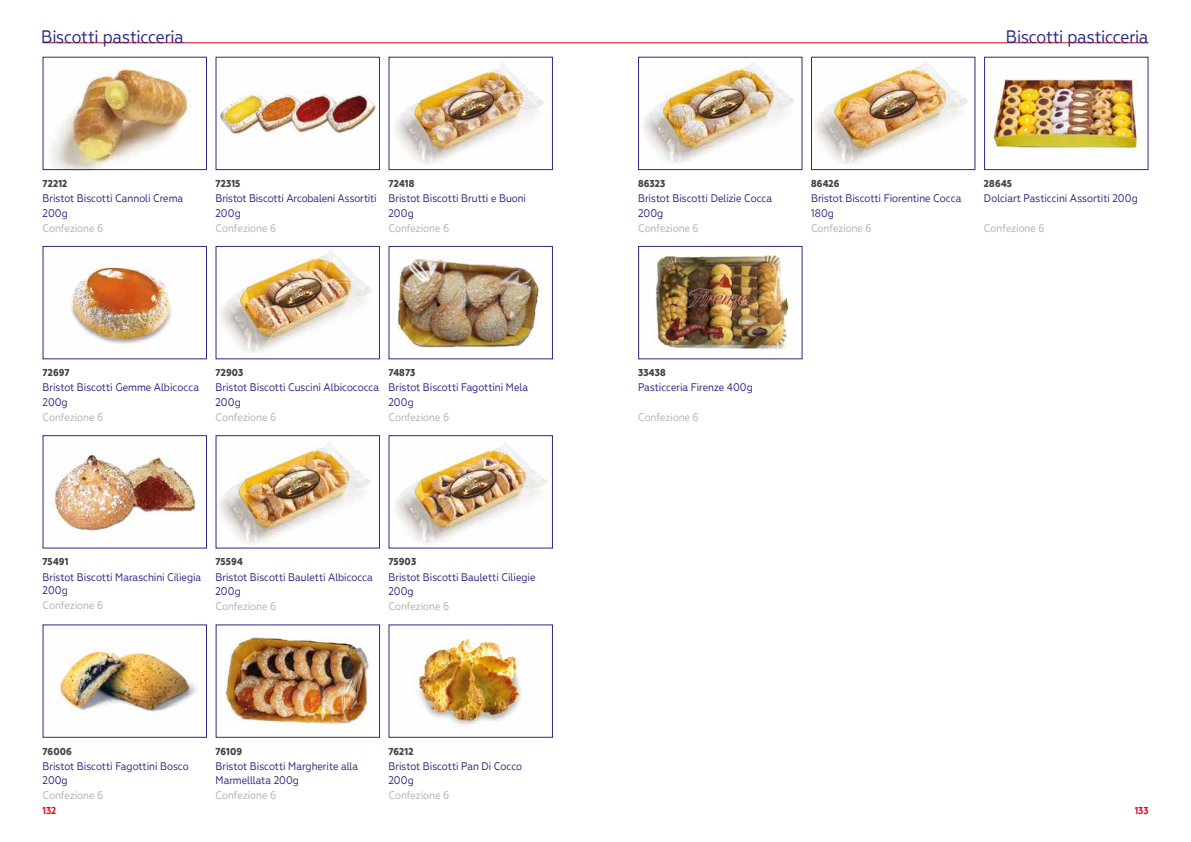
<style>
.page{position:relative;width:1191px;height:842px;background:#fff}
.page>*{position:absolute;margin:0;border:0;box-sizing:border-box;transform-origin:0 0}
.t1{font:18px "Geometria Narrow";letter-spacing:-.015em;color:#312783}
.t2{font:11px/14.5px "Geometria Narrow";letter-spacing:-.005em;color:#312783}
.t3{font:11px "Geometria Narrow";letter-spacing:-.005em;color:#b3b2b2}
.t4{font:800 10px "Geometria Narrow";letter-spacing:.01em;color:#454444}
.t5{font:700 10px "Geometria Narrow";color:#e30613}
</style>
<div class="page">
<hr style="left:43px;top:43px;width:1105px;height:1px;background:#e30613">
<img style="left:52px;top:67px;width:137px;height:101px">
<div style="left:43px;top:57px;width:164px;height:113px;border:1px solid #312783"></div>
<img style="left:218px;top:92px;width:159px;height:44px">
<div style="left:215px;top:57px;width:165px;height:113px;border:1px solid #312783"></div>
<img style="left:396px;top:64px;width:148px;height:100px">
<div style="left:388px;top:57px;width:165px;height:113px;border:1px solid #312783"></div>
<img style="left:70px;top:267px;width:102px;height:78px">
<div style="left:43px;top:246px;width:164px;height:113px;border:1px solid #312783"></div>
<img style="left:220px;top:250px;width:152px;height:102px">
<div style="left:215px;top:246px;width:165px;height:113px;border:1px solid #312783"></div>
<img style="left:52px;top:453px;width:144px;height:82px">
<div style="left:43px;top:435px;width:164px;height:114px;border:1px solid #312783"></div>
<img style="left:220px;top:442px;width:151px;height:101px">
<div style="left:215px;top:435px;width:165px;height:114px;border:1px solid #312783"></div>
<img style="left:399px;top:258px;width:142px;height:89px">
<div style="left:388px;top:246px;width:165px;height:113px;border:1px solid #312783"></div>
<img style="left:56px;top:646px;width:141px;height:69px">
<div style="left:43px;top:624px;width:164px;height:114px;border:1px solid #312783"></div>
<img style="left:226px;top:637px;width:143px;height:88px">
<div style="left:216px;top:624px;width:164px;height:114px;border:1px solid #312783"></div>
<img style="left:414px;top:635px;width:108px;height:91px">
<div style="left:388px;top:624px;width:165px;height:114px;border:1px solid #312783"></div>
<img style="left:643px;top:62px;width:151px;height:101px">
<div style="left:638px;top:57px;width:164px;height:113px;border:1px solid #312783"></div>
<img style="left:815px;top:61px;width:153px;height:103px">
<div style="left:811px;top:57px;width:164px;height:113px;border:1px solid #312783"></div>
<img style="left:396px;top:442px;width:151px;height:101px">
<div style="left:388px;top:435px;width:165px;height:114px;border:1px solid #312783"></div>
<img style="left:655px;top:255px;width:140px;height:95px">
<div style="left:638px;top:246px;width:164px;height:113px;border:1px solid #312783"></div>
<img style="left:987px;top:78px;width:151px;height:71px">
<div style="left:984px;top:57px;width:164px;height:113px;border:1px solid #312783"></div>
<h1 class="t1" style="left:41px;top:26px;width:144px">Biscotti pasticceria</h1>
<h1 class="t1" style="left:1005px;top:26px;width:144px">Biscotti pasticceria</h1>
<p class="t4" style="left:43px;top:178px;width:26px">72212</p>
<p class="t2" style="left:43px;top:191px;width:142px">Bristot Biscotti Cannoli Crema<br>200g</p>
<p class="t3" style="left:43px;top:221px;width:62px">Confezione 6</p>
<p class="t4" style="left:215px;top:178px;width:27px">72315</p>
<p class="t2" style="left:215px;top:191px;width:163px">Bristot Biscotti Arcobaleni Assortiti<br>200g</p>
<p class="t3" style="left:215px;top:221px;width:62px">Confezione 6</p>
<p class="t4" style="left:388px;top:178px;width:27px">72418</p>
<p class="t2" style="left:388px;top:191px;width:139px">Bristot Biscotti Brutti e Buoni<br>200g</p>
<p class="t3" style="left:388px;top:221px;width:62px">Confezione 6</p>
<p class="t4" style="left:43px;top:367px;width:29px">72697</p>
<p class="t2" style="left:43px;top:380px;width:158px">Bristot Biscotti Gemme Albicocca<br>200g</p>
<p class="t3" style="left:43px;top:411px;width:62px">Confezione 6</p>
<p class="t4" style="left:215px;top:367px;width:29px">72903</p>
<p class="t2" style="left:215px;top:380px;width:165px">Bristot Biscotti Cuscini Albicococca<br>200g</p>
<p class="t3" style="left:215px;top:411px;width:62px">Confezione 6</p>
<p class="t4" style="left:388px;top:367px;width:28px">74873</p>
<p class="t2" style="left:388px;top:380px;width:141px">Bristot Biscotti Fagottini Mela<br>200g</p>
<p class="t3" style="left:388px;top:411px;width:62px">Confezione 6</p>
<p class="t4" style="left:43px;top:556px;width:27px">75491</p>
<p class="t2" style="left:43px;top:570px;width:160px;line-height:13.2px">Bristot Biscotti Maraschini Ciliegia<br>200g</p>
<p class="t3" style="left:43px;top:599px;width:62px">Confezione 6</p>
<p class="t4" style="left:215px;top:556px;width:29px">75594</p>
<p class="t2" style="left:215px;top:570px;width:159px">Bristot Biscotti Bauletti Albicocca<br>200g</p>
<p class="t3" style="left:215px;top:600px;width:62px">Confezione 6</p>
<p class="t4" style="left:388px;top:556px;width:29px">75903</p>
<p class="t2" style="left:388px;top:570px;width:149px">Bristot Biscotti Bauletti Ciliegie<br>200g</p>
<p class="t3" style="left:388px;top:600px;width:62px">Confezione 6</p>
<p class="t4" style="left:43px;top:745px;width:31px">76006</p>
<p class="t2" style="left:43px;top:759px;width:148px">Bristot Biscotti Fagottini Bosco<br>200g</p>
<p class="t3" style="left:43px;top:789px;width:62px">Confezione 6</p>
<p class="t4" style="left:215px;top:745px;width:28px">76109</p>
<p class="t2" style="left:215px;top:759px;width:144px">Bristot Biscotti Margherite alla<br>Marmelllata 200g</p>
<p class="t3" style="left:215px;top:789px;width:62px">Confezione 6</p>
<p class="t4" style="left:388px;top:745px;width:27px">76212</p>
<p class="t2" style="left:388px;top:759px;width:135px">Bristot Biscotti Pan Di Cocco<br>200g</p>
<p class="t3" style="left:388px;top:789px;width:62px">Confezione 6</p>
<p class="t4" style="left:638px;top:178px;width:29px">86323</p>
<p class="t2" style="left:638px;top:191px;width:136px">Bristot Biscotti Delizie Cocca<br>200g</p>
<p class="t3" style="left:638px;top:221px;width:62px">Confezione 6</p>
<p class="t4" style="left:811px;top:178px;width:30px">86426</p>
<p class="t2" style="left:811px;top:191px;width:152px">Bristot Biscotti Fiorentine Cocca<br>180g</p>
<p class="t3" style="left:811px;top:221px;width:62px">Confezione 6</p>
<p class="t4" style="left:984px;top:178px;width:30px">28645</p>
<p class="t2" style="left:984px;top:191px;width:155px">Dolciart Pasticcini Assortiti 200g</p>
<p class="t3" style="left:984px;top:221px;width:62px">Confezione 6</p>
<p class="t4" style="left:638px;top:367px;width:29px">33438</p>
<p class="t2" style="left:638px;top:380px;width:116px">Pasticceria Firenze 400g</p>
<p class="t3" style="left:638px;top:411px;width:62px">Confezione 6</p>
<p class="t5" style="left:43px;top:804px;width:15px">132</p>
<p class="t5" style="left:1134px;top:804px;width:15px">133</p>
</div>
